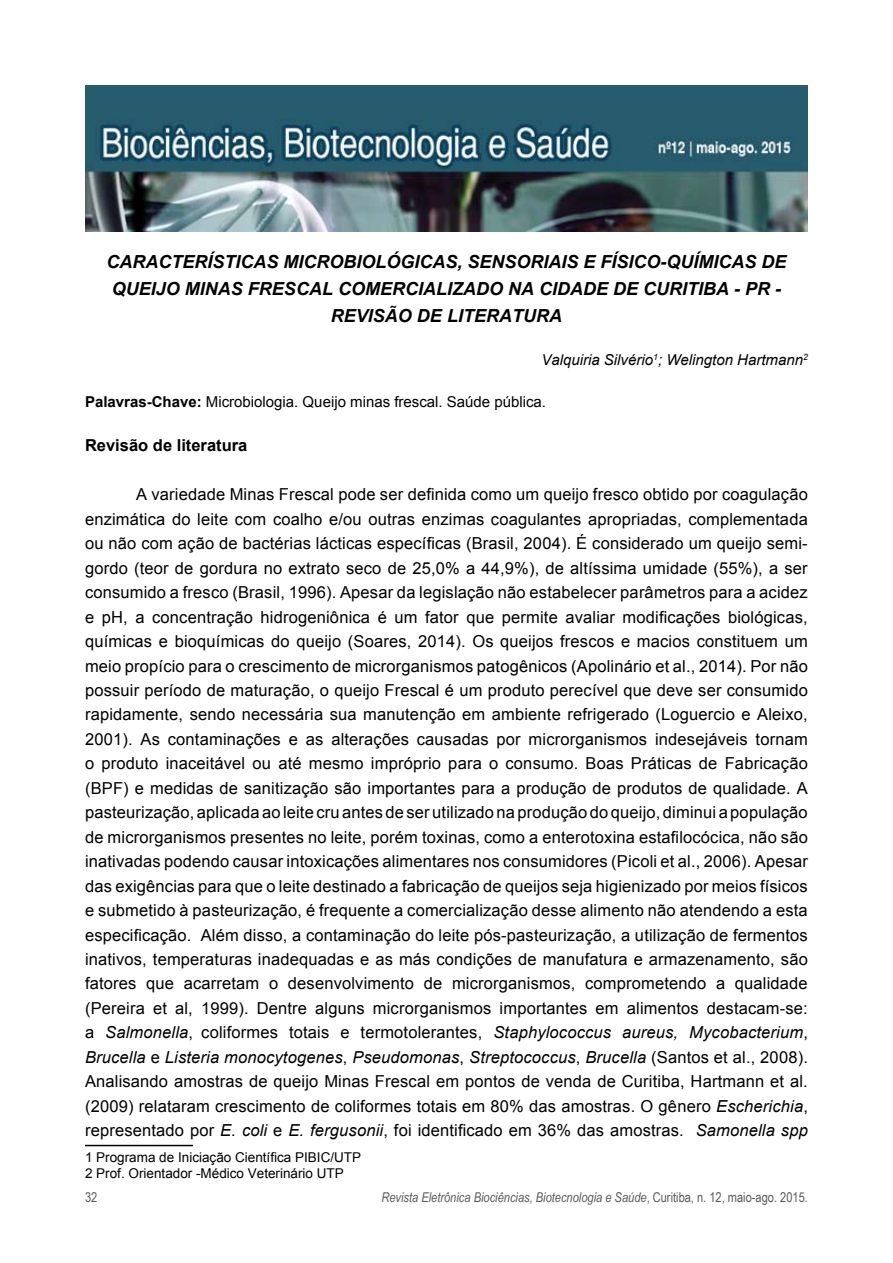
<style>
.page{position:relative;width:893px;height:1263px;background:#fff}
.page>*{position:absolute;margin:0;border:0;box-sizing:border-box;transform-origin:0 0}
.t1{font:italic 700 18px/27px "Arial";color:#000;text-align:center}
.t2{font:16.5px/24.5px "Arial";letter-spacing:.01em;color:#000;text-align:justify}
.t3{font:700 16.5px "Arial";color:#000}
.t4{font:15px "Arial";color:#000}
.t5{font:italic 15px "Arial";color:#000}
.t6{font:italic 13.5px "Arial Narrow";color:#58595b}
.t7{font:13.5px/16.2px "Arial";color:#000}
.t8{font:13.5px "Arial Narrow";color:#58595b}
.s1{font-weight:700}
.s2{font-style:italic}
.s3{font-style:normal}
</style>
<div class="page">
<img style="left:85px;top:85px;width:723px;height:146px">
<hr style="left:85px;top:1145px;width:108px;height:1px;background:#000">
<p class="t1" style="left:106px;top:249px;width:682px">CARACTERÍSTICAS MICROBIOLÓGICAS, SENSORIAIS E FÍSICO-QUÍMICAS DE<br>QUEIJO MINAS FRESCAL COMERCIALIZADO NA CIDADE DE CURITIBA - PR -<br>REVISÃO DE LITERATURA</p>
<p class="t5" style="left:541px;top:350px;width:268px">Valquiria Silvério<sup>1</sup>; Welington Hartmann<sup>2</sup></p>
<p class="t4" style="left:85px;top:392px;width:463px"><span class="s1">Palavras-Chave:</span> Microbiologia. Queijo minas frescal. Saúde pública.</p>
<p class="t3" style="left:85px;top:435px;width:164px">Revisão de literatura</p>
<p class="t2" style="left:85px;top:482px;width:724px;text-indent:51px">A variedade Minas Frescal pode ser definida como um queijo fresco obtido por coagulação enzimática do leite com coalho e/ou outras enzimas coagulantes apropriadas, complementada ou não com ação de bactérias lácticas específicas (Brasil, 2004). É considerado um queijo semi&shy;gordo (teor de gordura no extrato seco de 25,0% a 44,9%), de altíssima umidade (55%), a ser consumido a fresco (Brasil, 1996). Apesar da legislação não estabelecer parâmetros para a acidez e pH, a concentração hidrogeniônica é um fator que permite avaliar modificações biológicas, químicas e bioquímicas do queijo (Soares, 2014). Os queijos frescos e macios constituem um meio propício para o crescimento de microrganismos patogênicos (Apolinário et al., 2014). Por não possuir período de maturação, o queijo Frescal é um produto perecível que deve ser consumido rapidamente, sendo necessária sua manutenção em ambiente refrigerado (Loguercio e Aleixo, 2001). As contaminações e as alterações causadas por microrganismos indesejáveis tornam o produto inaceitável ou até mesmo impróprio para o consumo. Boas Práticas de Fabricação (BPF) e medidas de sanitização são importantes para a produção de produtos de qualidade. A pasteurização, aplicada ao leite cru antes de ser utilizado na produção do queijo, diminui a população de microrganismos presentes no leite, porém toxinas, como a enterotoxina estafilocócica, não são inativadas podendo causar intoxicações alimentares nos consumidores (Picoli et al., 2006). Apesar das exigências para que o leite destinado a fabricação de queijos seja higienizado por meios físicos e submetido à pasteurização, é frequente a comercialização desse alimento não atendendo a esta especificação. Além disso, a contaminação do leite pós-pasteurização, a utilização de fermentos inativos, temperaturas inadequadas e as más condições de manufatura e armazenamento, são fatores que acarretam o desenvolvimento de microrganismos, comprometendo a qualidade (Pereira et al, 1999). Dentre alguns microrganismos importantes em alimentos destacam-se: a <span class="s2">Salmonella</span>, coliformes totais e termotolerantes, <span class="s2">Staphylococcus aureus, Mycobacterium</span>, <span class="s2">Brucella</span> e <span class="s2">Listeria monocytogenes</span>, <span class="s2">Pseudomonas</span>, <span class="s2">Streptococcus</span>, <span class="s2">Brucella</span> (Santos et al., 2008).<br>Analisando amostras de queijo Minas Frescal em pontos de venda de Curitiba, Hartmann et al. (2009) relataram crescimento de coliformes totais em 80% das amostras. O gênero <span class="s2">Escherichia</span>, representado por <span class="s2">E. coli</span> e <span class="s2">E. fergusonii</span>, foi identificado em 36% das amostras. <span class="s2">Samonella spp</span></p>
<p class="t7" style="left:85px;top:1149px;width:278px">1 Programa de Iniciação Científica PIBIC/UTP<br>2 Prof. Orientador -Médico Veterinário UTP</p>
<p class="t8" style="left:85px;top:1187px;width:14px">32</p>
<p class="t6" style="left:381px;top:1188px;width:428px">Revista Eletrônica Biociências, Biotecnologia e Saúde<span class="s3">, Curitiba, n. 12, maio-ago. 2015.</span></p>
</div>
